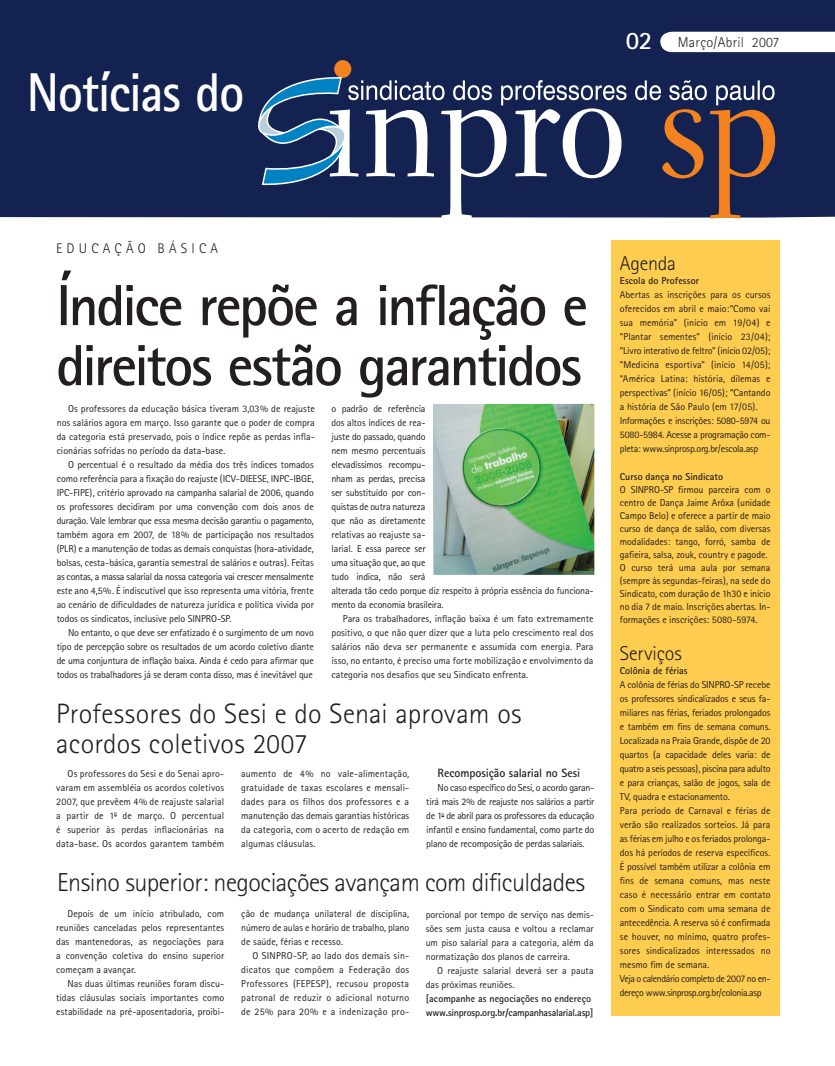
<style>
.page{position:relative;width:835px;height:1066px;background:#fff}
.page>*{position:absolute;margin:0;border:0;box-sizing:border-box;transform-origin:0 0}
.t1{font:700 58px/60px "Rotis Sans Serif";letter-spacing:-.04em;color:#231f20}
.t2{font:700 54.7px "Rotis Sans Serif";letter-spacing:-.025em;color:#fff;scale:.91 1}
.t3{font:300 28px/30px "Rotis Sans Serif";letter-spacing:.005em;color:#231f20}
.t4{font:300 26px "Rotis Sans Serif";letter-spacing:-.02em;color:#231f20}
.t5{font:300 20px "Rotis Sans Serif";letter-spacing:-.01em;color:#231f20}
.t6{font:300 14.3px "Rotis Sans Serif";letter-spacing:.02em;color:#231f20}
.t7{font:300 14px "Rotis Sans Serif";letter-spacing:.3em;color:#231f20}
.t8{font:700 12px "Rotis Sans Serif";letter-spacing:-.01em;color:#231f20}
.t9{font:10px/14px "Rotis Sans Serif";letter-spacing:-.01em;color:#231f20;text-align:justify}
.t10{font:700 10px/14px "Rotis Sans Serif";color:#231f20}
.s1{font-weight:700;font-size:25.1px;color:#fff}
</style>
<div class="page">
<div style="left:611px;top:240px;width:168px;height:775px;background:#fecc4e"></div>
<div style="left:0;top:0;width:835px;height:217px;background:#132250"></div>
<svg style="left:660px;top:32px;width:175px;height:20px"></svg>
<div style="left:334px;top:60px;width:17px;height:18px;background:#f58220;border-radius:50%"></div>
<svg style="left:258px;top:76px;width:517px;height:142px;background:#404a6c"></svg>
<img style="left:433px;top:404px;width:161px;height:171px">
<h2 class="t2" style="left:27px;top:58px;width:240px">Notícias do</h2>
<h3 class="t6" style="left:625px;top:33px;width:155px"><span class="s1">02</span> Março/Abril 2007</h3>
<h3 class="t7" style="left:56px;top:240px;width:163px">EDUCAÇÃO BÁSICA</h3>
<h1 class="t1" style="left:56px;top:274px;width:533px">Índice repõe a inflação e direitos estão garantidos</h1>
<p class="t9" style="left:57px;top:401px;width:260px;text-indent:11px">Os professores da educação básica tiveram 3,03% de reajuste nos salários agora em março. Isso garante que o poder de compra da categoria está preservado, pois o índice repõe as perdas infla&shy;cionárias sofridas no período da data-base.</p>
<p class="t9" style="left:57px;top:457px;width:259px;text-indent:11px">O percentual é o resultado da média dos três índices tomados como referência para a fixação do reajuste (ICV-DIEESE, INPC-IBGE, IPC-FIPE), critério aprovado na campanha salarial de 2006, quando os professores decidiram por uma convenção com dois anos de duração. Vale lembrar que essa mesma decisão garantiu o pagamento, também agora em 2007, de 18% de participação nos resultados (PLR) e a manutenção de todas as demais conquistas (hora-atividade, bolsas, cesta-básica, garantia semestral de salários e outras). Feitas as contas, a massa salarial da nossa categoria vai crescer mensalmente este ano 4,5%. É indiscutível que isso representa uma vitória, frente ao cenário de dificuldades de natureza jurídica e política vivida por todos os sindicatos, inclusive pelo SINPRO-SP.</p>
<p class="t9" style="left:57px;top:625px;width:259px;text-indent:11px">No entanto, o que deve ser enfatizado é o surgimento de um novo tipo de percepção sobre os resultados de um acordo coletivo diante de uma conjuntura de inflação baixa. Ainda é cedo para afirmar que todos os trabalhadores já se deram conta disso, mas é inevitável que</p>
<p class="t9" style="left:331px;top:401px;width:264px;text-align:left">o padrão de referência<br>dos altos índices de rea-<br>juste do passado, quando<br>nem mesmo percentuais<br>elevadíssimos recompu-<br>nham as perdas, precisa<br>ser substituído por con-<br>quistas de outra natureza<br>que não as diretamente<br>relativas ao reajuste sa-<br>larial. E essa parece ser<br>uma situação que, ao que<br>tudo indica, não será<br>alterada tão cedo porque diz respeito à própria essência do funciona&shy;mento da economia brasileira.</p>
<p class="t9" style="left:331px;top:611px;width:264px;text-indent:11px">Para os trabalhadores, inflação baixa é um fato extremamente positivo, o que não quer dizer que a luta pelo crescimento real dos salários não deva ser permanente e assumida com energia. Para isso, no entanto, é preciso uma forte mobilização e envolvimento da categoria nos desafios que seu Sindicato enfrenta.</p>
<h3 class="t3" style="left:56px;top:698px;width:467px">Professores do Sesi e do Senai aprovam os acordos coletivos 2007</h3>
<p class="t9" style="left:241px;top:766px;width:169px">aumento de 4% no vale-alimentação, gratuidade de taxas escolares e mensali&shy;dades para os filhos dos professores e a manutenção das demais garantias históricas da categoria, com o acerto de redação em algumas cláusulas.</p>
<p class="t8" style="left:437px;top:765px;width:144px">Recomposição salarial no Sesi</p>
<p class="t9" style="left:56px;top:766px;width:169px;text-indent:11px">Os professores do Sesi e do Senai apro&shy;varam em assembléia os acordos coletivos 2007, que prevêem 4% de reajuste salarial a partir de 1<sup>o</sup> de março. O percentual é superior às perdas inflacionárias na data-base. Os acordos garantem também</p>
<p class="t9" style="left:426px;top:780px;width:170px;text-indent:11px">No caso específico do Sesi, o acordo garan&shy;tirá mais 2% de reajuste nos salários a partir de 1<sup>o</sup> de abril para os professores da educação infantil e ensino fundamental, como parte do plano de recomposição de perdas salariais.</p>
<h3 class="t4" style="left:57px;top:866px;width:529px">Ensino superior: negociações avançam com dificuldades</h3>
<p class="t9" style="left:56px;top:906px;width:169px;text-indent:11px">Depois de um início atribulado, com reuniões canceladas pelos representantes das mantenedoras, as negociações para a convenção coletiva do ensino superior começam a avançar.</p>
<p class="t9" style="left:56px;top:976px;width:169px;text-indent:11px">Nas duas últimas reuniões foram discu&shy;tidas cláusulas sociais importantes como estabilidade na pré-aposentadoria, proibi-</p>
<p class="t9" style="left:241px;top:906px;width:169px">ção de mudança unilateral de disciplina, número de aulas e horário de trabalho, plano de saúde, férias e recesso.</p>
<p class="t9" style="left:241px;top:948px;width:169px;text-indent:11px">O SINPRO-SP, ao lado dos demais sin&shy;dicatos que compõem a Federação dos Professores (FEPESP), recusou proposta patronal de reduzir o adicional noturno de 25% para 20% e a indenização pro-</p>
<p class="t9" style="left:426px;top:907px;width:169px">porcional por tempo de serviço nas demis&shy;sões sem justa causa e voltou a reclamar um piso salarial para a categoria, além da normatização dos planos de carreira.</p>
<p class="t9" style="left:426px;top:963px;width:169px;text-indent:11px">O reajuste salarial deverá ser a pauta das próximas reuniões.</p>
<p class="t10" style="left:426px;top:991px;width:169px">[acompanhe as negociações no endereço www.sinprosp.org.br/campanhasalarial.asp]</p>
<h3 class="t5" style="left:620px;top:252px;width:58px">Agenda</h3>
<p class="t10" style="left:620px;top:273px;width:81px">Escola do Professor</p>
<p class="t9" style="left:620px;top:287px;width:152px;text-align:left">Abertas as inscrições para os cursos oferecidos em abril e maio:“Como vai sua memória” (início em 19/04) e “Plantar sementes” (início 23/04); “Livro interativo de feltro” (início 02/05); “Medicina esportiva” (início 14/05); “América Latina: história, dilemas e perspectivas” (início 16/05); “Cantando a história de São Paulo (em 17/05).<br>Informações e inscrições: 5080-5974 ou 5080-5984. Acesse a programação com&shy;pleta: www.sinprosp.org.br/escola.asp</p>
<p class="t10" style="left:620px;top:469px;width:105px">Curso dança no Sindicato</p>
<p class="t9" style="left:620px;top:483px;width:152px;line-height:13px;text-align:left">O SINPRO-SP firmou parceira com o centro de Dança Jaime Arôxa (unidade Campo Belo) e oferece a partir de maio curso de dança de salão, com diversas modalidades: tango, forró, samba de gafieira, salsa, zouk, country e pagode.<br>O curso terá uma aula por semana (sempre às segundas-feiras), na sede do Sindicato, com duração de 1h30 e início no dia 7 de maio. Inscrições abertas. In&shy;formações e inscrições: 5080-5974.</p>
<h3 class="t5" style="left:620px;top:642px;width:63px">Serviços</h3>
<p class="t10" style="left:620px;top:663px;width:69px">Colônia de férias</p>
<p class="t9" style="left:620px;top:677px;width:152px;text-align:left">A colônia de férias do SINPRO-SP recebe os professores sindicalizados e seus fa&shy;miliares nas férias, feriados prolongados e também em fins de semana comuns.<br>Localizada na Praia Grande, dispõe de 20 quartos (a capacidade deles varia: de quatro a seis pessoas), piscina para adulto e para crianças, salão de jogos, sala de TV, quadra e estacionamento.<br>Para período de Carnaval e férias de verão são realizados sorteios. Já para as férias em julho e os feriados prolonga&shy;dos há períodos de reserva específicos.<br>É possível também utilizar a colônia em fins de semana comuns, mas neste caso é necessário entrar em contato com o Sindicato com uma semana de antecedência. A reserva só é confirmada se houver, no mínimo, quatro profes&shy;sores sindicalizados interessados no mesmo fim de semana.<br>Veja o calendário completo de 2007 no en&shy;dereço www.sinprosp.org.br/colonia.asp</p>
</div>
